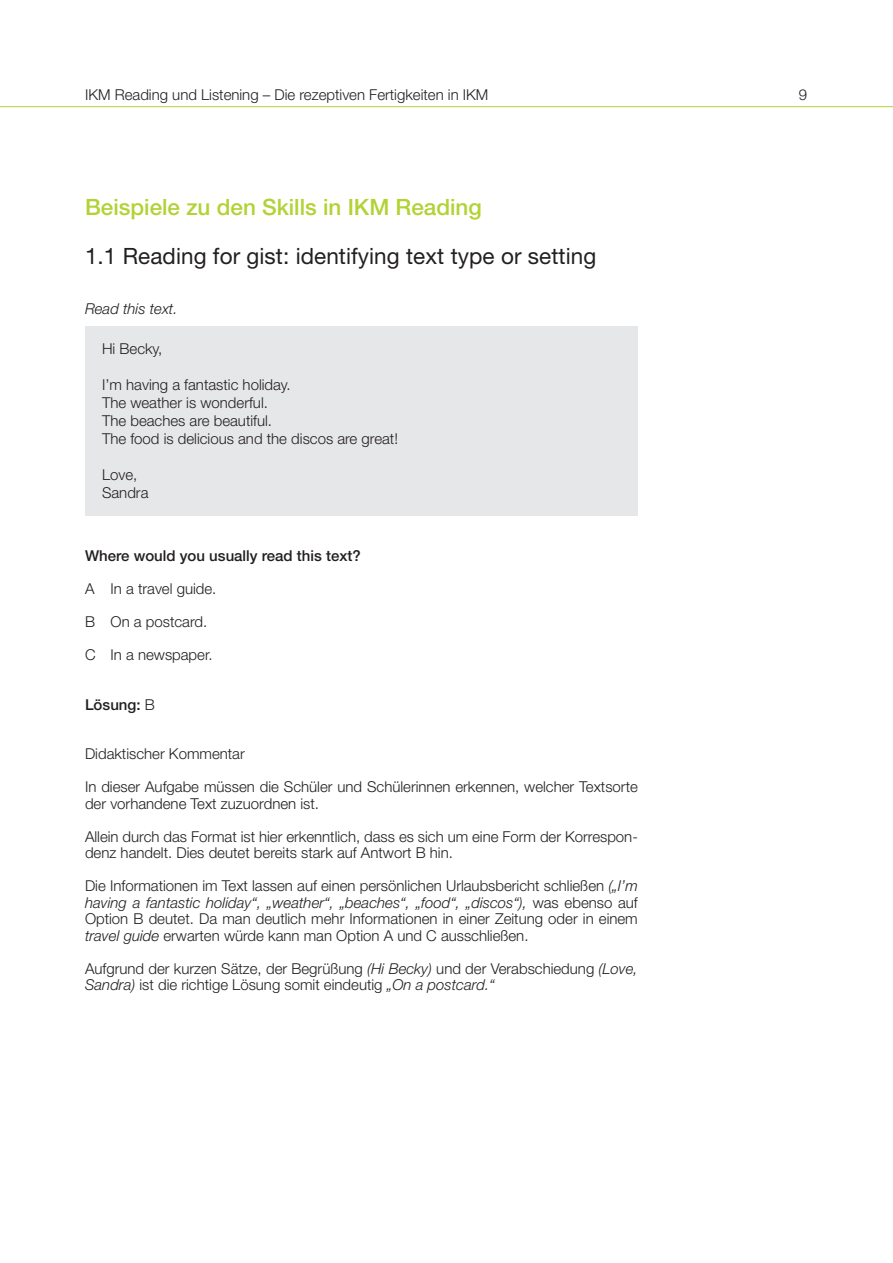
<style>
.page{position:relative;width:893px;height:1263px;background:#fff}
.page>*{position:absolute;margin:0;border:0;box-sizing:border-box;transform-origin:0 0}
.t1{font:22.5px "Helvetica Neue LT Std";letter-spacing:.005em;color:#231f20}
.t2{font:500 22.5px "Helvetica Neue LT Std";color:#b3d234}
.t3{font:300 15px/16.5px "Helvetica Neue LT Std";color:#231f20}
.t4{font:500 15px "Helvetica Neue LT Std";color:#231f20}
.t5{font:italic 300 15px "Helvetica Neue LT Std";color:#231f20}
.s1{font-weight:300}
.s2{font-style:italic}
</style>
<div class="page">
<hr style="left:0;top:106px;width:893px;height:1px;background:#b3d234">
<div style="left:85px;top:326px;width:553px;height:190px;background:#e6e7e9"></div>
<p class="t3" style="left:85px;top:86px;width:405px">IKM Reading und Listening – Die rezeptiven Fertigkeiten in IKM</p>
<p class="t3" style="left:799px;top:86px;width:10px">9</p>
<h1 class="t2" style="left:85px;top:193px;width:398px">Beispiele zu den Skills in IKM Reading</h1>
<h1 class="t1" style="left:85px;top:243px;width:513px">1.1 Reading for gist: identifying text type or setting</h1>
<p class="t5" style="left:85px;top:300px;width:94px">Read this text.</p>
<p class="t3" style="left:102px;top:340px;width:62px">Hi Becky,</p>
<p class="t3" style="left:102px;top:375px;width:297px;line-height:18px">I’m having a fantastic holiday.<br>The weather is wonderful.<br>The beaches are beautiful.<br>The food is delicious and the discos are great!</p>
<p class="t3" style="left:102px;top:465px;width:48px;line-height:18px">Love,<br>Sandra</p>
<p class="t4" style="left:85px;top:547px;width:277px">Where would you usually read this text?</p>
<p class="t3" style="left:85px;top:580px;width:133px">A In a travel guide.</p>
<p class="t3" style="left:85px;top:613px;width:124px">B On a postcard.</p>
<p class="t3" style="left:85px;top:646px;width:129px">C In a newspaper.</p>
<p class="t4" style="left:85px;top:696px;width:71px">Lösung: <span class="s1">B</span></p>
<p class="t3" style="left:85px;top:745px;width:161px">Didaktischer Kommentar</p>
<p class="t3" style="left:85px;top:778px;width:554px">In dieser Aufgabe müssen die Schüler und Schülerinnen erkennen, welcher Textsorte der vorhandene Text zuzuordnen ist.</p>
<p class="t3" style="left:85px;top:828px;width:554px">Allein durch das Format ist hier erkenntlich, dass es sich um eine Form der Korrespon&shy;denz handelt. Dies deutet bereits stark auf Antwort B hin.</p>
<p class="t3" style="left:85px;top:877px;width:554px;text-align:justify">Die Informationen im Text lassen auf einen persönlichen Urlaubsbericht schließen <span class="s2">(„I’m having a fantastic holiday“, „weather“, „beaches“, „food“, „discos“),</span> was ebenso auf Option B deutet. Da man deutlich mehr Informationen in einer Zeitung oder in einem <span class="s2">travel guide</span> erwarten würde kann man Option A und C ausschließen.</p>
<p class="t3" style="left:85px;top:960px;width:554px">Aufgrund der kurzen Sätze, der Begrüßung <span class="s2">(Hi Becky)</span> und der Verabschiedung <span class="s2">(Love,<br>Sandra)</span> ist die richtige Lösung somit eindeutig <span class="s2">„On a postcard.“</span></p>
</div>
